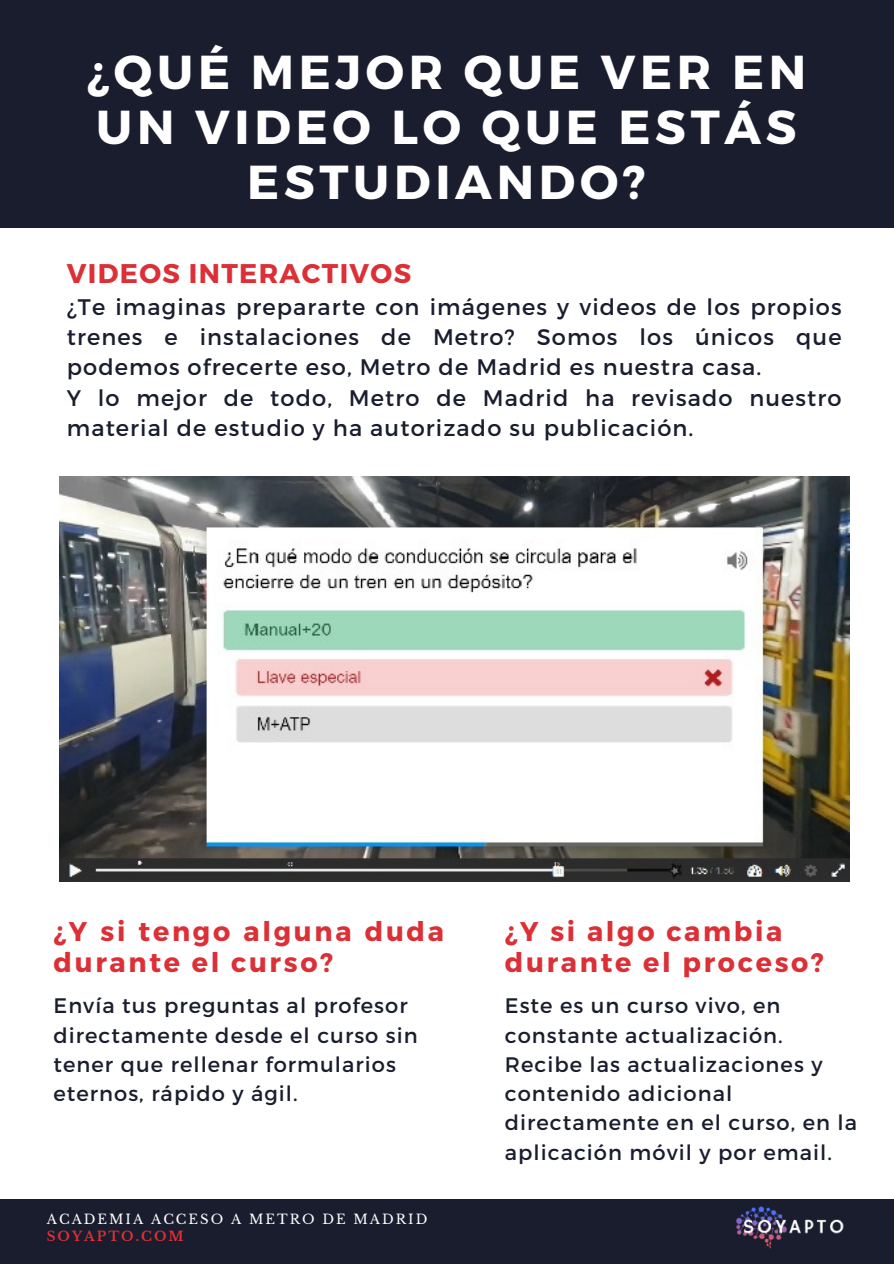
<style>
.page{position:relative;width:894px;height:1264px;background:#fff}
.page>*{position:absolute;margin:0;border:0;box-sizing:border-box;transform-origin:0 0}
.t1{font:700 47.55px/55.2px "Montserrat";letter-spacing:.1em;color:#fff;text-align:center}
.t2{font:700 27px/31.5px "Montserrat";letter-spacing:.1em;color:#dc2f36}
.t3{font:700 27px "Montserrat";letter-spacing:.05em;color:#dc2f36}
.t4{font:22.5px/30.3px "Montserrat";letter-spacing:.05em;color:#191d2d}
.t5{font:21px/29.2px "Montserrat";letter-spacing:.05em;color:#191d2d}
.t6{font:13.2px "Libre Baskerville";letter-spacing:.15em;color:#fff}
.t7{font:700 13.2px "Libre Baskerville";letter-spacing:.15em;color:#dc2f36}
</style>
<div class="page">
<div style="left:0;top:0;width:893px;height:227px;background:#191d2d"></div>
<div style="left:0;top:1199px;width:893px;height:64px;background:#191d2d"></div>
<img style="left:736px;top:1206px;width:108px;height:43px">
<img style="left:60px;top:476px;width:789px;height:405px">
<p class="t1" style="left:87px;top:42px;width:720px">¿QUÉ MEJOR QUE VER EN<br>UN VIDEO LO QUE ESTÁS<br>ESTUDIANDO?</p>
<h3 class="t3" style="left:67px;top:256px;width:346px">VIDEOS INTERACTIVOS</h3>
<h3 class="t4" style="left:67px;top:290px;width:776px">¿Te imaginas prepararte con imágenes y videos de los propios trenes e instalaciones de Metro? Somos los únicos que podemos ofrecerte eso, Metro de Madrid es nuestra casa.<br>Y lo mejor de todo, Metro de Madrid ha revisado nuestro material de estudio y ha autorizado su publicación.</h3>
<h3 class="t2" style="left:53px;top:914px;width:392px">¿Y si tengo alguna duda durante el curso?</h3>
<h1 class="t5" style="left:53px;top:990px;width:365px">Envía tus preguntas al profesor directamente desde el curso sin tener que rellenar formularios eternos, rápido y ágil.</h1>
<p class="t6" style="left:47px;top:1210px;width:382px">ACADEMIA ACCESO A METRO DE MADRID</p>
<h2 class="t7" style="left:47px;top:1228px;width:138px">SOYAPTO.COM</h2>
<h3 class="t2" style="left:504px;top:914px;width:320px">¿Y si algo cambia durante el proceso?</h3>
<h2 class="t5" style="left:504px;top:990px;width:353px">Este es un curso vivo, en constante actualización.<br>Recibe las actualizaciones y contenido adicional directamente en el curso, en la aplicación móvil y por email.</h2>
</div>
